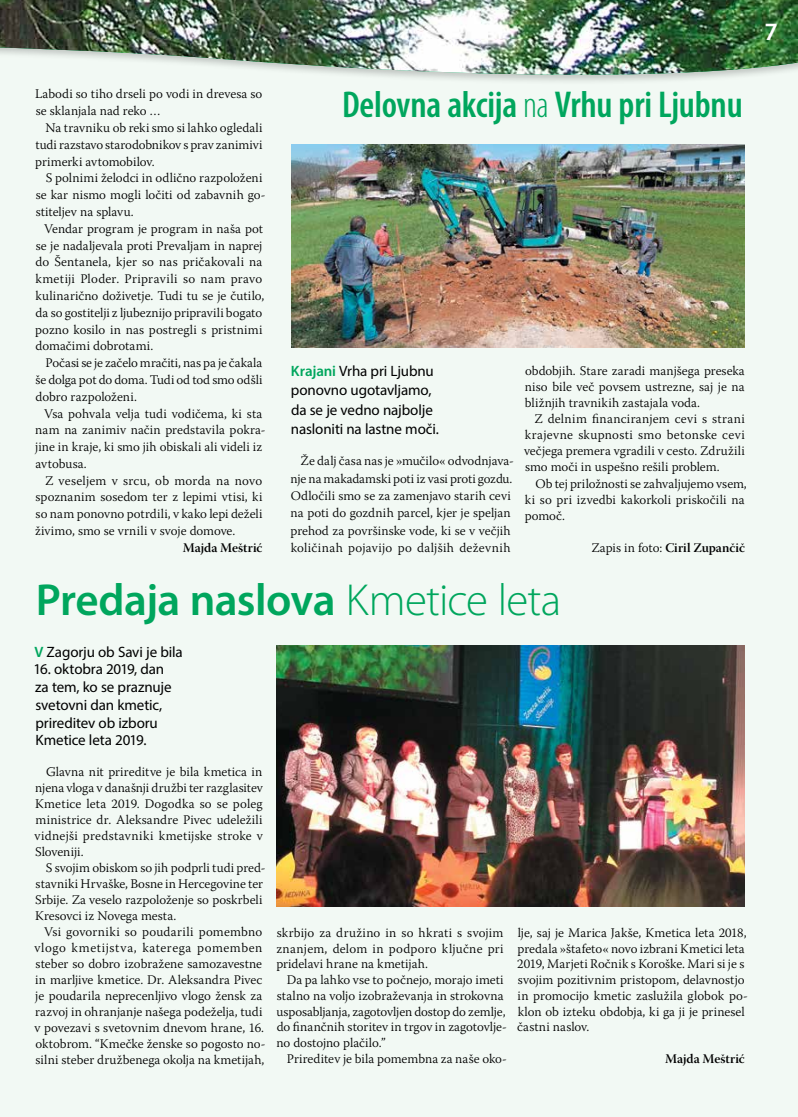
<style>
.page{position:relative;width:798px;height:1117px;background:#fff}
.page>*{position:absolute;margin:0;border:0;box-sizing:border-box;transform-origin:0 0}
.t1{font:600 45px "Myriad Pro";letter-spacing:-.015em;color:#00a65d}
.t2{font:600 condensed 37.5px "Myriad Pro";letter-spacing:-.005em;color:#00a65d}
.t3{font:600 25px "Myriad Pro";color:#fff}
.t4{font:15px/17.8px "Myriad Pro";letter-spacing:-.01em;color:#000}
.t5{font:300 13.12px/16.8px "Warnock Pro";letter-spacing:.005em;color:#000}
.t6{font:13.12px "Warnock Pro Semibold Subh";color:#000}
.s1{font-weight:300}
.s2{font-family:"Warnock Pro";font-weight:300}
.s3{font-weight:600;color:#00a65d}
</style>
<div class="page">
<div style="left:1px;top:94px;width:796px;height:1022px;background:#f2f9f4"></div>
<svg style="left:0;top:94px;width:1px;height:1022px"></svg>
<svg style="left:0;top:76px;width:797px;height:18px;fill:#f2f9f4"></svg>
<img style="left:0;top:0;width:797px;height:76px">
<img style="left:276px;top:645px;width:468px;height:260px">
<img style="left:292px;top:145px;width:452px;height:202px">
<h3 class="t3" style="left:764px;top:16px;width:15px">7</h3>
<p class="t5" style="left:35px;top:85px;width:229px">Labodi so tiho drseli po vodi in drevesa so se sklanjala nad reko …</p>
<p class="t5" style="left:35px;top:119px;width:229px;text-align:justify;text-indent:10px">Na travniku ob reki smo si lahko ogledali tudi razstavo starodobnikov s prav zanimivi primerki avtomobilov.</p>
<p class="t5" style="left:36px;top:169px;width:231px;text-indent:10px">S polnimi želodci in odlično razpoloženi se kar nismo mogli ločiti od zabavnih go&shy;stiteljev na splavu.</p>
<p class="t5" style="left:35px;top:220px;width:230px;text-indent:9px">Vendar program je program in naša pot se je nadaljevala proti Prevaljam in naprej do Šentanela, kjer so nas pričakovali na kmetiji Ploder. Pripravili so nam pravo kulinarično doživetje. Tudi tu se je čutilo, da so gostitelji z ljubeznijo pripravili bogato pozno kosilo in nas postregli s pristnimi domačimi dobrotami.</p>
<p class="t5" style="left:35px;top:354px;width:228px;text-align:justify;text-indent:10px">Počasi se je začelo mračiti, nas pa je čakala še dolga pot do doma. Tudi od tod smo odšli dobro razpoloženi.</p>
<p class="t5" style="left:35px;top:404px;width:232px;text-indent:9px">Vsa pohvala velja tudi vodičema, ki sta nam na zanimiv način predstavila pokra&shy;jine in kraje, ki smo jih obiskali ali videli iz avtobusa.</p>
<p class="t5" style="left:35px;top:471px;width:229px;text-align:justify;text-indent:10px">Z veseljem v srcu, ob morda na novo spoznanim sosedom ter z lepimi vtisi, ki so nam ponovno potrdili, v kako lepi deželi živimo, smo se vrnili v svoje domove.</p>
<p class="t6" style="left:183px;top:539px;width:81px">Majda Meštrić</p>
<h1 class="t1" style="left:36px;top:571px;width:526px">Predaja naslova <span class="s1">Kmetice leta</span></h1>
<h2 class="t2" style="left:342px;top:81px;width:402px">Delovna akcija <span class="s1">na</span> Vrhu pri Ljubnu</h2>
<p class="t5" style="left:524px;top:362px;width:221px;line-height:16.1px;text-align:justify">obdobjih. Stare zaradi manjšega preseka niso bile več povsem ustrezne, saj je na bližnjih travnikih zastajala voda.</p>
<p class="t5" style="left:524px;top:410px;width:222px;line-height:16.1px;text-align:justify;text-indent:10px">Z delnim financiranjem cevi s strani krajevne skupnosti smo betonske cevi večjega premera vgradili v cesto. Združili smo moči in uspešno rešili problem.</p>
<p class="t5" style="left:524px;top:475px;width:223px;line-height:16.1px;text-indent:11px">Ob tej priložnosti se zahvaljujemo vsem, ki so pri izvedbi kakorkoli priskočili na pomoč.</p>
<p class="t6" style="left:591px;top:539px;width:155px"><span class="s2">Zapis in foto:</span> Ciril Zupančič</p>
<p class="t4" style="left:291px;top:361px;width:149px;line-height:19.1px"><span class="s3">Krajani</span> Vrha pri Ljubnu ponovno ugotavljamo, da se je vedno najbolje nasloniti na lastne moči.</p>
<p class="t5" style="left:290px;top:452px;width:225px;line-height:17.4px;text-indent:10px">Že dalj časa nas je »mučilo« odvodnjava&shy;nje na makadamski poti iz vasi proti gozdu.<br>Odločili smo se za zamenjavo starih cevi na poti do gozdnih parcel, kjer je speljan prehod za površinske vode, ki se v večjih količinah pojavijo po daljših deževnih</p>
<p class="t4" style="left:34px;top:642px;width:150px"><span class="s3">V</span> Zagorju ob Savi je bila</p>
<p class="t4" style="left:33px;top:660px;width:140px">16. oktobra 2019, dan za tem, ko se praznuje svetovni dan kmetic, prireditev ob izboru<br>Kmetice leta 2019.</p>
<p class="t5" style="left:35px;top:762px;width:230px;line-height:16px;text-align:justify;text-indent:11px">Glavna nit prireditve je bila kmetica in njena vloga v današnji družbi ter razglasitev Kmetice leta 2019. Dogodka so se poleg ministrice dr. Aleksandre Pivec udeležili vidnejši predstavniki kmetijske stroke v Sloveniji.</p>
<p class="t5" style="left:35px;top:858px;width:232px;line-height:16px;text-indent:11px">S svojim obiskom so jih podprli tudi pred&shy;stavniki Hrvaške, Bosne in Hercegovine ter Srbije. Za veselo razpoloženje so poskrbeli Kresovci iz Novega mesta.</p>
<p class="t5" style="left:35px;top:922px;width:232px;line-height:16px;text-align:center">Vsi govorniki so poudarili pomembno vlogo kmetijstva, katerega pomemben steber so dobro izobražene samozavestne in marljive kmetice. Dr. Aleksandra Pivec je poudarila neprecenljivo vlogo žensk za razvoj in ohranjanje našega podeželja, tudi v povezavi s svetovnim dnevom hrane, 16. oktobrom. “Kmečke ženske so pogosto no&shy;silni steber družbenega okolja na kmetijah,</p>
<p class="t5" style="left:276px;top:924px;width:229px;line-height:15.8px;text-align:justify">skrbijo za družino in so hkrati s svojim znanjem, delom in podporo ključne pri pridelavi hrane na kmetijah.</p>
<p class="t5" style="left:276px;top:971px;width:232px;line-height:15.8px;text-indent:10px">Da pa lahko vse to počnejo, morajo imeti stalno na voljo izobraževanja in strokovna usposabljanja, zagotovljen dostop do zemlje, do finančnih storitev in trgov in zagotovlje&shy;no dostojno plačilo.”</p>
<p class="t5" style="left:287px;top:1049px;width:221px">Prireditev je bila pomembna za naše oko-</p>
<p class="t5" style="left:517px;top:924px;width:232px;line-height:15.8px">lje, saj je Marica Jakše, Kmetica leta 2018, predala »štafeto« novo izbrani Kmetici leta 2019, Marjeti Ročnik s Koroške. Mari si je s svojim pozitivnim pristopom, delavnostjo in promocijo kmetic zaslužila globok po&shy;klon ob izteku obdobja, ki ga ji je prinesel častni naslov.</p>
<p class="t6" style="left:664px;top:1050px;width:81px">Majda Meštrić</p>
</div>
